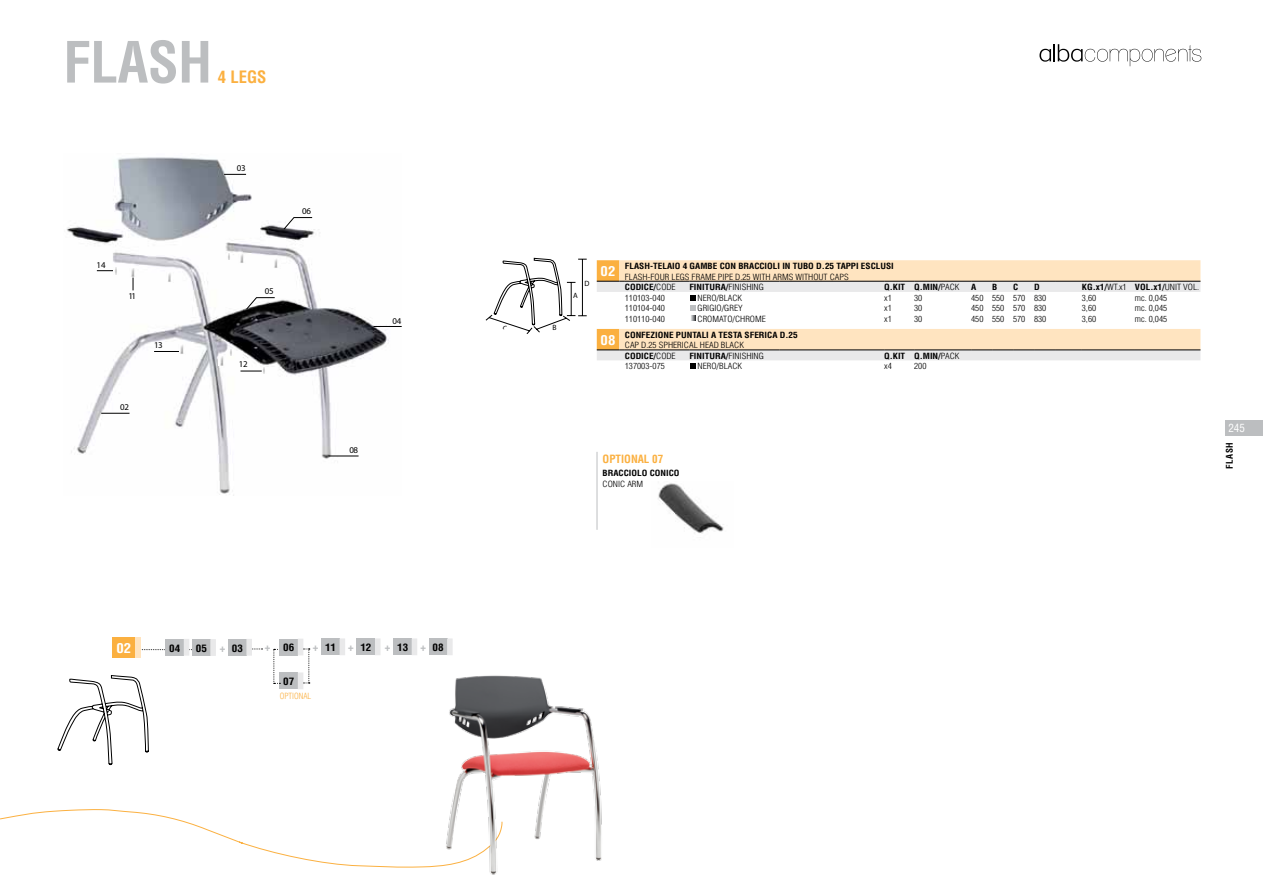
<style>
.page{position:relative;width:1263px;height:893px;background:#fff}
.page>*{position:absolute;margin:0;border:0;box-sizing:border-box;transform-origin:0 0}
.t1{font:700 condensed 55.5px "Helvetica";letter-spacing:-.01em;color:#bcbec0}
.t2{font:700 condensed 16.65px "Helvetica";color:#fbb040}
.t3{font:700 condensed 13.35px "Helvetica";color:#fff;scale:1.11 1}
.t4{font:700 condensed 11.1px "Helvetica";color:#fbb040}
.t5{font:condensed 11.1px "Helvetica";color:#fff}
.t6{font:700 condensed 10.05px "Helvetica";color:#000;scale:1.11 1}
.t7{font:700 condensed 9px "Helvetica";letter-spacing:.05em;color:#000}
.t8{font:8.85px "Univers";letter-spacing:-.03em;color:#000}
.t9{font:300 condensed 8.25px/10.8px "Helvetica";color:#000;scale:1.11 1}
.t10{font:700 condensed 8.25px "Helvetica";color:#000;scale:1.11 1}
.t11{font:300 condensed 8.25px "Helvetica";color:#fbb040}
.t12{font:7.65px "Univers";color:#000}
.s1{font-weight:700}
.s2{font-weight:300}
.s3{font-size:11.1px;color:#bcbec0}
</style>
<div class="page">
<div style="left:1225px;top:421px;width:38px;height:15px;background:#bcbec0"></div>
<svg style="left:1039px;top:44px;width:162px;height:22px"></svg>
<svg style="left:625px;top:260px;width:575px;height:21px;background:#fbe1be"></svg>
<svg style="left:597px;top:282px;width:603px;height:78px"></svg>
<hr style="left:625px;top:281px;width:64px;height:1px;background:#000">
<hr style="left:689px;top:281px;width:90px;height:1px;background:#000">
<hr style="left:779px;top:281px;width:105px;height:1px;background:#000">
<hr style="left:884px;top:281px;width:30px;height:1px;background:#000">
<hr style="left:914px;top:281px;width:57px;height:1px;background:#000">
<svg style="left:971px;top:281px;width:111px;height:1px"></svg>
<hr style="left:1082px;top:281px;width:53px;height:1px;background:#000">
<hr style="left:1135px;top:281px;width:65px;height:1px;background:#000">
<svg style="left:597px;top:260px;width:28px;height:91px"></svg>
<hr style="left:625px;top:350px;width:64px;height:1px;background:#000">
<hr style="left:689px;top:350px;width:90px;height:1px;background:#000">
<hr style="left:779px;top:350px;width:105px;height:1px;background:#000">
<hr style="left:884px;top:350px;width:30px;height:1px;background:#000">
<hr style="left:914px;top:350px;width:57px;height:1px;background:#000">
<svg style="left:971px;top:350px;width:111px;height:1px"></svg>
<hr style="left:1082px;top:350px;width:53px;height:1px;background:#000">
<hr style="left:1135px;top:350px;width:65px;height:1px;background:#000">
<svg style="left:690px;top:295px;width:5px;height:5px"></svg>
<svg style="left:690px;top:364px;width:5px;height:5px"></svg>
<svg style="left:690px;top:306px;width:5px;height:15px"></svg>
<img style="left:66px;top:157px;width:324px;height:338px">
<svg style="left:101px;top:413px;width:29px;height:1px"></svg>
<svg style="left:224px;top:174px;width:22px;height:1px"></svg>
<svg style="left:373px;top:326px;width:29px;height:1px"></svg>
<hr style="left:328px;top:456px;width:31px;height:1px;background:#000">
<svg style="left:167px;top:273px;width:7px;height:9px"></svg>
<svg style="left:239px;top:254px;width:7px;height:10px"></svg>
<svg style="left:273px;top:259px;width:7px;height:9px"></svg>
<svg style="left:130px;top:268px;width:7px;height:22px"></svg>
<svg style="left:283px;top:217px;width:29px;height:13px"></svg>
<svg style="left:246px;top:297px;width:29px;height:13px"></svg>
<svg style="left:219px;top:350px;width:14px;height:16px"></svg>
<svg style="left:154px;top:345px;width:32px;height:9px"></svg>
<svg style="left:240px;top:367px;width:26px;height:6px"></svg>
<svg style="left:97px;top:268px;width:21px;height:6px"></svg>
<svg style="left:227px;top:254px;width:4px;height:6px"></svg>
<svg style="left:57px;top:675px;width:92px;height:91px"></svg>
<svg style="left:485px;top:258px;width:102px;height:76px"></svg>
<div style="left:228px;top:639px;width:18px;height:17px;background:#bcbec0"></div>
<svg style="left:246px;top:639px;width:16px;height:17px"></svg>
<div style="left:429px;top:638px;width:18px;height:17px;background:#bcbec0"></div>
<div style="left:357px;top:638px;width:18px;height:17px;background:#bcbec0"></div>
<svg style="left:375px;top:638px;width:5px;height:17px"></svg>
<div style="left:394px;top:638px;width:18px;height:17px;background:#bcbec0"></div>
<svg style="left:412px;top:638px;width:5px;height:17px"></svg>
<div style="left:322px;top:638px;width:18px;height:17px;background:#bcbec0"></div>
<svg style="left:340px;top:638px;width:5px;height:17px"></svg>
<svg style="left:141px;top:639px;width:75px;height:17px"></svg>
<div style="left:112px;top:637px;width:23px;height:21px;background:#fbb040"></div>
<div style="left:135px;top:637px;width:6px;height:21px;background:#ffe4c0"></div>
<div style="left:280px;top:639px;width:18px;height:16px;background:#bcbec0"></div>
<div style="left:280px;top:672px;width:18px;height:17px;background:#bcbec0"></div>
<svg style="left:298px;top:639px;width:12px;height:50px"></svg>
<svg style="left:274px;top:649px;width:6px;height:35px"></svg>
<img style="left:658px;top:483px;width:66px;height:51px">
<hr style="left:597px;top:452px;width:1px;height:78px;background:#bcbec0">
<svg style="left:0;top:809px;width:444px;height:59px"></svg>
<img style="left:444px;top:638px;width:158px;height:237px">
<h1 class="t1" style="left:63px;top:28px;width:150px">FLASH</h1>
<h2 class="t2" style="left:218px;top:66px;width:50px">4 LEGS</h2>
<p class="t8" style="left:97px;top:260px;width:11px">14</p>
<p class="t8" style="left:128px;top:290px;width:9px">11</p>
<p class="t8" style="left:154px;top:339px;width:10px">13</p>
<p class="t8" style="left:120px;top:402px;width:10px">02</p>
<p class="t8" style="left:237px;top:163px;width:10px">03</p>
<p class="t8" style="left:302px;top:206px;width:10px">06</p>
<p class="t8" style="left:265px;top:286px;width:10px">05</p>
<p class="t8" style="left:239px;top:359px;width:10px">12</p>
<p class="t8" style="left:392px;top:315px;width:10px">04</p>
<p class="t8" style="left:349px;top:445px;width:10px">08</p>
<p class="t12" style="left:503px;top:323px;width:6px">C</p>
<p class="t12" style="left:552px;top:323px;width:6px">B</p>
<p class="t12" style="left:584px;top:279px;width:7px">D</p>
<p class="t12" style="left:573px;top:291px;width:6px">A</p>
<h3 class="t3" style="left:601px;top:263px;width:15px">02</h3>
<p class="t10" style="left:625px;top:261px;width:244px">FLASH-TELAIO 4 GAMBE CON BRACCIOLI IN TUBO D.25 TAPPI ESCLUSI</p>
<p class="t9" style="left:625px;top:271px;width:203px">FLASH-FOUR LEGS FRAME PIPE D.25 WITH ARMS WITHOUT CAPS<br><span class="s1">CODICE/</span>CODE</p>
<p class="t10" style="left:689px;top:282px;width:69px">FINITURA/<span class="s2">FINISHING</span></p>
<p class="t10" style="left:884px;top:282px;width:69px">Q.KIT Q.MIN/<span class="s2">PACK</span></p>
<p class="t10" style="left:971px;top:282px;width:6px">A</p>
<p class="t10" style="left:992px;top:282px;width:6px">B</p>
<p class="t10" style="left:1013px;top:282px;width:6px">C</p>
<p class="t10" style="left:1034px;top:282px;width:7px">D</p>
<p class="t10" style="left:1082px;top:282px;width:107px">KG.x1/<span class="s2">WT.x1</span> VOL.x1/<span class="s2">UNIT VOL.</span></p>
<p class="t9" style="left:625px;top:292px;width:38px">110103-040</p>
<p class="t9" style="left:697px;top:292px;width:42px">NERO/BLACK</p>
<p class="t9" style="left:884px;top:292px;width:8px">x1</p>
<p class="t9" style="left:914px;top:292px;width:9px">30</p>
<p class="t9" style="left:971px;top:292px;width:69px">450 550 570 830</p>
<p class="t9" style="left:1082px;top:292px;width:14px">3,60</p>
<p class="t9" style="left:1135px;top:292px;width:31px">mc. 0,045</p>
<p class="t9" style="left:625px;top:303px;width:38px">110104-040</p>
<p class="t9" style="left:697px;top:303px;width:42px">GRIGIO/GREY</p>
<p class="t9" style="left:884px;top:303px;width:8px">x1</p>
<p class="t9" style="left:914px;top:303px;width:9px">30</p>
<p class="t9" style="left:971px;top:303px;width:69px">450 550 570 830</p>
<p class="t9" style="left:1082px;top:303px;width:14px">3,60</p>
<p class="t9" style="left:1135px;top:303px;width:31px">mc. 0,045</p>
<p class="t9" style="left:625px;top:313px;width:38px">110110-040</p>
<p class="t9" style="left:697px;top:313px;width:63px">CROMATO/CHROME</p>
<p class="t9" style="left:884px;top:313px;width:8px">x1</p>
<p class="t9" style="left:914px;top:313px;width:9px">30</p>
<p class="t9" style="left:971px;top:313px;width:69px">450 550 570 830</p>
<p class="t9" style="left:1082px;top:313px;width:14px">3,60</p>
<p class="t9" style="left:1135px;top:313px;width:31px">mc. 0,045</p>
<h3 class="t3" style="left:601px;top:331px;width:15px">08</h3>
<p class="t10" style="left:625px;top:330px;width:157px">CONFEZIONE PUNTALI A TESTA SFERICA D.25</p>
<p class="t9" style="left:625px;top:340px;width:109px">CAP D.25 SPHERICAL HEAD BLACK<br><span class="s1">CODICE/</span>CODE</p>
<p class="t10" style="left:689px;top:351px;width:69px">FINITURA/<span class="s2">FINISHING</span></p>
<p class="t10" style="left:884px;top:351px;width:69px">Q.KIT Q.MIN/<span class="s2">PACK</span></p>
<p class="t9" style="left:625px;top:361px;width:38px">137003-075</p>
<p class="t9" style="left:697px;top:361px;width:42px">NERO/BLACK</p>
<p class="t9" style="left:884px;top:361px;width:8px">x4</p>
<p class="t9" style="left:914px;top:361px;width:13px">200</p>
<h3 class="t4" style="left:603px;top:452px;width:62px">OPTIONAL 07</h3>
<p class="t10" style="left:603px;top:468px;width:71px">BRACCIOLO CONICO</p>
<p class="t9" style="left:603px;top:478px;width:38px">CONIC ARM</p>
<h3 class="t5" style="left:1228px;top:421px;width:18px">245</h3>
<p class="t7" style="left:1224px;top:469px;width:28px;rotate:-90deg">FLASH</p>
<h3 class="t3" style="left:116px;top:639px;width:15px">02</h3>
<p class="t6" style="left:169px;top:642px;width:11px">04</p>
<p class="t6" style="left:196px;top:642px;width:44px">05 <span class="s3">+</span> 03</p>
<p class="t6" style="left:265px;top:641px;width:28px"><span class="s3">+</span> 06</p>
<p class="t6" style="left:313px;top:641px;width:119px"><span class="s3">+</span>11 <span class="s3">+</span>12 <span class="s3">+</span>13 <span class="s3">+</span>08</p>
<p class="t6" style="left:283px;top:675px;width:11px">07</p>
<p class="t11" style="left:280px;top:691px;width:33px">OPTIONAL</p>
</div>
